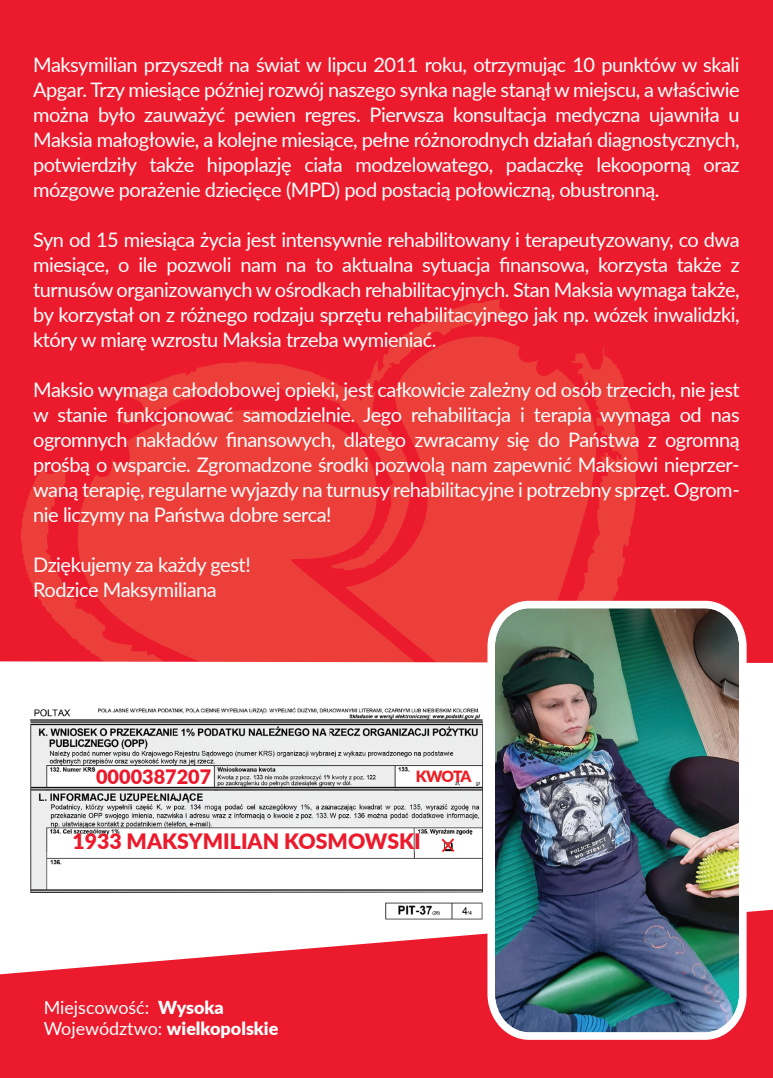
<style>
.page{position:relative;width:773px;height:1078px;background:#fff}
.page>*{position:absolute;margin:0;border:0;box-sizing:border-box;transform-origin:0 0}
.t1{font:900 21.25px "Lato";color:#eb1b2d}
.t2{font:20px/25px "Lato";letter-spacing:-.025em;color:#fff;text-align:justify}
.t3{font:900 19.75px "Lato";color:#eb1b2d}
.t4{font:18px/21.5px "Lato";color:#fff}
.t5{font:900 15.5px "Lato";letter-spacing:-.07em;color:#ee1d23}
.s1{font-weight:900}
</style>
<div class="page">
<div style="left:0;top:0;width:772px;height:785px;background:#eb1b2d"></div>
<svg style="left:21px;top:299px;width:616px;height:362px;fill:#eb3d39"></svg>
<svg style="left:78px;top:410px;width:337px;height:251px;fill:#ec3f3a"></svg>
<div style="left:0;top:661px;width:772px;height:124px;background:#fff"></div>
<svg style="left:0;top:909px;width:772px;height:168px;fill:#eb1b2d"></svg>
<img style="left:487px;top:600px;width:259px;height:439px">
<img style="left:18px;top:704px;width:484px;height:221px">
<svg style="left:441px;top:838px;width:13px;height:14px"></svg>
<p class="t2" style="left:33px;top:51px;width:708px">Maksymilian przyszedł na świat w lipcu 2011 roku, otrzymując 10 punktów w skali Apgar. Trzy miesiące później rozwój naszego synka nagle stanął w miejscu, a właściwie można było zauważyć pewien regres. Pierwsza konsultacja medyczna ujawniła u Maksia małogłowie, a kolejne miesiące, pełne różnorodnych działań diagnostycznych, potwierdziły także hipoplazję ciała modzelowatego, padaczkę lekooporną oraz mózgowe porażenie dziecięce (MPD) pod postacią połowiczną, obustronną.</p>
<p class="t2" style="left:33px;top:226px;width:708px">Syn od 15 miesiąca życia jest intensywnie rehabilitowany i terapeutyzowany, co dwa miesiące, o ile pozwoli nam na to aktualna sytuacja finansowa, korzysta także z turnusów organizowanych w ośrodkach rehabilitacyjnych. Stan Maksia wymaga także, by korzystał on z różnego rodzaju sprzętu rehabilitacyjnego jak np. wózek inwalidzki, który w miarę wzrostu Maksia trzeba wymieniać.</p>
<p class="t2" style="left:33px;top:376px;width:708px">Maksio wymaga całodobowej opieki, jest całkowicie zależny od osób trzecich, nie jest w stanie funkcjonować samodzielnie. Jego rehabilitacja i terapia wymaga od nas ogromnych nakładów finansowych, dlatego zwracamy się do Państwa z ogromną prośbą o wsparcie. Zgromadzone środki pozwolą nam zapewnić Maksiowi nieprzer&shy;waną terapię, regularne wyjazdy na turnusy rehabilitacyjne i potrzebny sprzęt. Ogrom&shy;nie liczymy na Państwa dobre serca!</p>
<p class="t2" style="left:33px;top:551px;width:219px">Dziękujemy za każdy gest!<br>Rodzice Maksymiliana</p>
<p class="t3" style="left:96px;top:761px;width:117px">0000387207</p>
<p class="t5" style="left:416px;top:764px;width:57px">KWOTA</p>
<p class="t1" style="left:72px;top:825px;width:350px">1933 MAKSYMILIAN KOSMOWSKI</p>
<p class="t4" style="left:44px;top:995px;width:236px">Miejscowość: <span class="s1">Wysoka<br></span>Województwo: <span class="s1">wielkopolskie</span></p>
</div>
